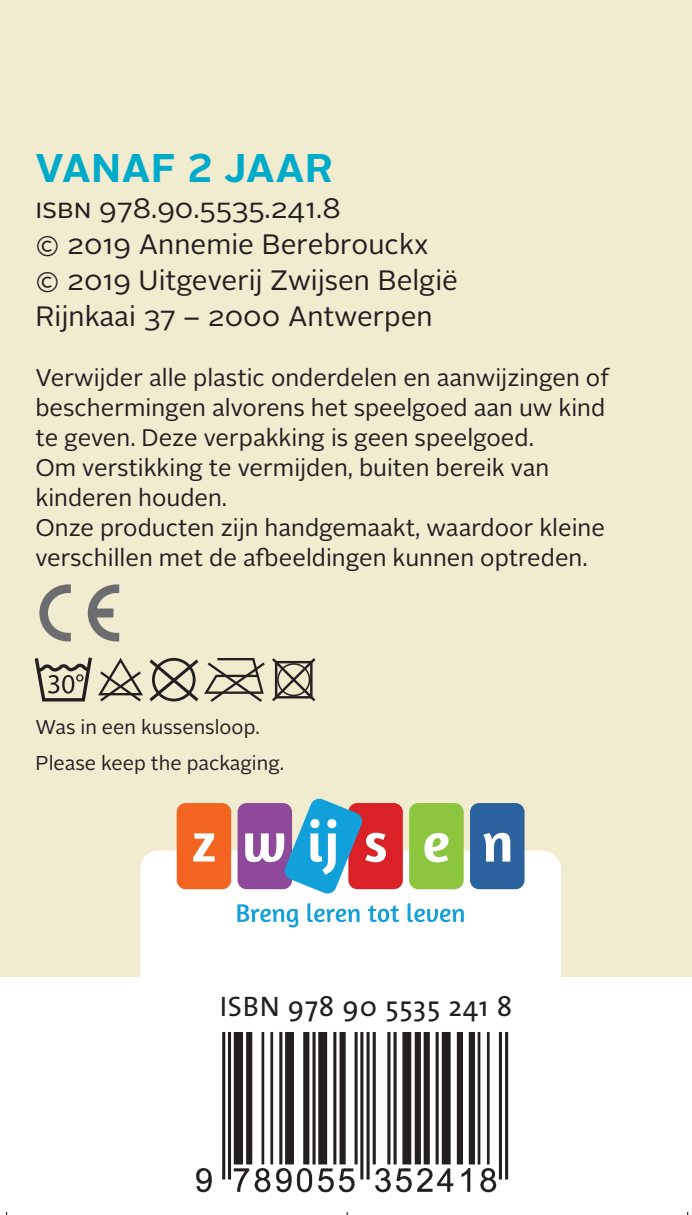
<style>
.page{position:relative;width:692px;height:1215px;background:#fff}
.page>*{position:absolute;margin:0;border:0;box-sizing:border-box;transform-origin:0 0}
.t1{font:700 40px "Alright Sans";letter-spacing:.02em;color:#00aac9}
.t2{font:28.4px "The Sans";letter-spacing:.025em;color:#231f20}
.t3{font:28px/36px "Alright Sans";color:#231f20}
.t4{font:24px/30px "Alright Sans";color:#231f20}
.t5{font:20px/36px "Alright Sans";color:#231f20}
</style>
<div class="page">
<div style="left:0;top:0;width:691px;height:1085px;background:#f1ebd0"></div>
<div style="left:0;top:978px;width:691px;height:237px;background:#fff"></div>
<img style="left:196px;top:1032px;width:313px;height:160px">
<svg style="left:39px;top:584px;width:32px;height:57px"></svg>
<svg style="left:88px;top:584px;width:31px;height:57px"></svg>
<svg style="left:35px;top:657px;width:57px;height:44px"></svg>
<svg style="left:76px;top:674px;width:7px;height:8px"></svg>
<svg style="left:204px;top:658px;width:60px;height:44px"></svg>
<svg style="left:98px;top:658px;width:45px;height:43px"></svg>
<svg style="left:149px;top:658px;width:49px;height:43px"></svg>
<svg style="left:272px;top:658px;width:43px;height:43px"></svg>
<div style="left:140px;top:850px;width:420px;height:128px;background:#fff"></div>
<div style="left:177px;top:803px;width:54px;height:86px;background:#f36421;border-radius:9px"></div>
<div style="left:237px;top:803px;width:55px;height:86px;background:#8e499b;border-radius:9px"></div>
<div style="left:409px;top:803px;width:54px;height:86px;background:#8bc63e;border-radius:9px"></div>
<div style="left:348px;top:803px;width:54px;height:86px;background:#da2128;border-radius:9px"></div>
<div style="left:469px;top:803px;width:55px;height:86px;background:#29629c;border-radius:9px"></div>
<svg style="left:424px;top:833px;width:24px;height:29px"></svg>
<svg style="left:193px;top:833px;width:21px;height:28px"></svg>
<svg style="left:483px;top:833px;width:27px;height:28px"></svg>
<svg style="left:245px;top:799px;width:141px;height:96px"></svg>
<svg style="left:237px;top:904px;width:61px;height:24px"></svg>
<svg style="left:307px;top:903px;width:52px;height:19px"></svg>
<svg style="left:367px;top:905px;width:9px;height:17px"></svg>
<svg style="left:377px;top:909px;width:12px;height:13px"></svg>
<svg style="left:390px;top:905px;width:9px;height:17px"></svg>
<svg style="left:407px;top:903px;width:56px;height:19px"></svg>
<h1 class="t1" style="left:35px;top:140px;width:299px">VANAF 2 JAAR</h1>
<p class="t3" style="left:35px;top:191px;width:424px">isbn 978.90.5535.241.8<br>© 2019 Annemie Berebrouckx © 2019 Uitgeverij Zwijsen België<br>Rijnkaai 37 – 2000 Antwerpen</p>
<p class="t4" style="left:35px;top:363px;width:575px">Verwijder alle plastic onderdelen en aanwijzingen of beschermingen alvorens het speelgoed aan uw kind te geven. Deze verpakking is geen speelgoed.<br>Om verstikking te vermijden, buiten bereik van kinderen houden.<br>Onze producten zijn handgemaakt, waardoor kleine verschillen met de afbeeldingen kunnen optreden.</p>
<p class="t5" style="left:35px;top:710px;width:250px">Was in een kussensloop.<br>Please keep the packaging.</p>
<p class="t2" style="left:220px;top:983px;width:294px">ISBN 978 90 5535 241 8</p>
</div>
